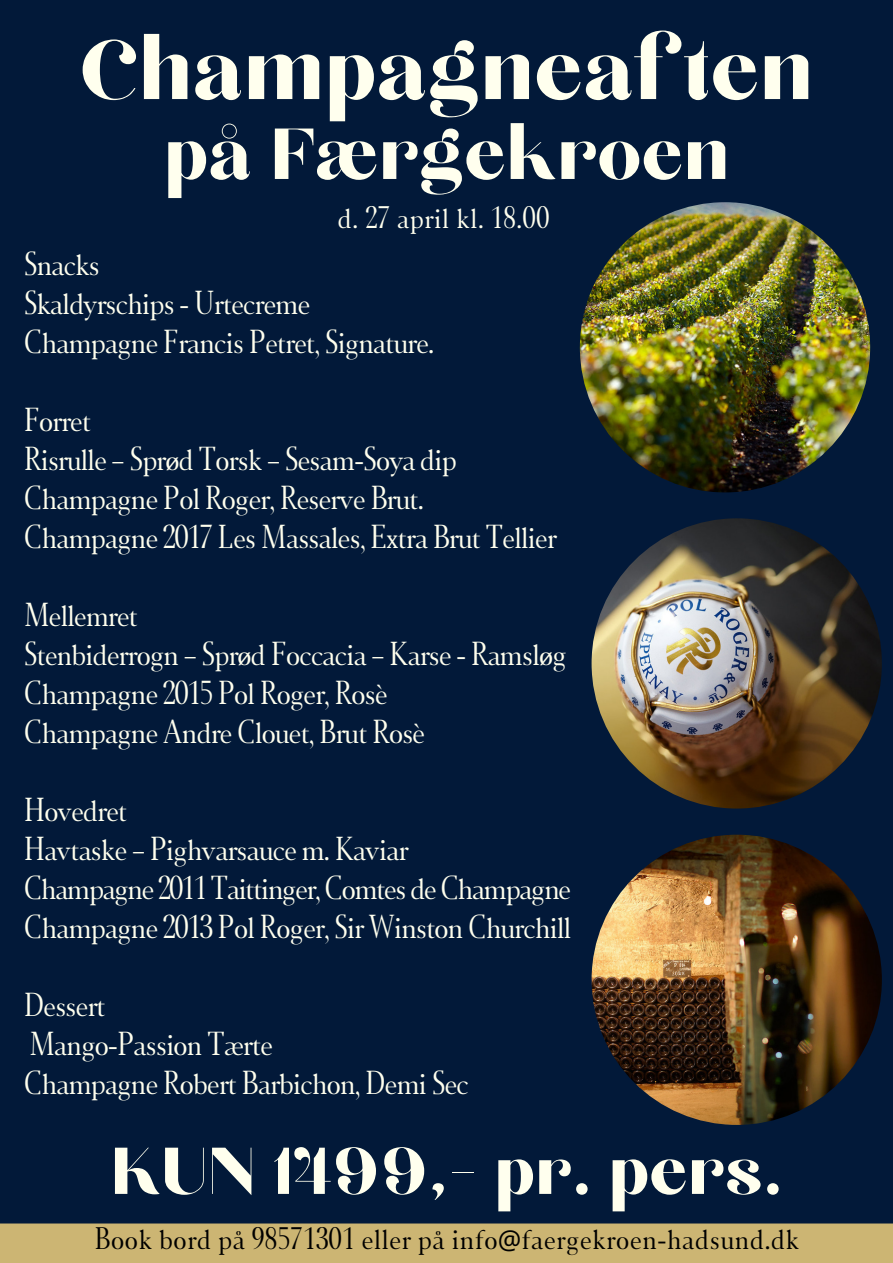
<style>
.page{position:relative;width:893px;height:1263px;background:#021939}
.page>*{position:absolute;margin:0;border:0;box-sizing:border-box;transform-origin:0 0}
.t1{font:105.07px "Chloe";color:#ffe}
.t2{font:90.07px "Chloe";color:#ffe}
.t3{font:82.5px "Chloe";color:#ffe}
.t4{font:27.97px/39px "Jerrick";letter-spacing:-.05em;color:#ffe}
.t5{font:26.25px "Jerrick";color:#000}
.t6{font:26.25px "Jerrick";color:#ffe}
.s1{font-family:"Noto Sans"}
</style>
<div class="page">
<div style="left:0;top:1223px;width:893px;height:40px;background:#ccb573"></div>
<img style="left:591px;top:835px;width:291px;height:290px;border-radius:50%">
<img style="left:591px;top:518px;width:291px;height:290px;border-radius:50%">
<img style="left:580px;top:202px;width:290px;height:290px;border-radius:50%">
<h1 class="t1" style="left:80px;top:21px;width:735px">Champagneaften</h1>
<h2 class="t2" style="left:164px;top:112px;width:567px">på Færgekroen</h2>
<p class="t6" style="left:337px;top:199px;width:213px">d. 27 april kl. 18.00</p>
<p class="t4" style="left:23px;top:245px;width:413px">Snacks<br>Skaldyrschips - Urtecreme<br>Champagne Francis Petret, Signature.</p>
<p class="t4" style="left:23px;top:401px;width:535px">Forret<br>Risrulle – Sprød Torsk – Sesam-Soya dip<br>Champagne Pol Roger, Reserve Brut.<br>Champagne 2017 Les Massales, Extra Brut Tellier</p>
<p class="t4" style="left:23px;top:596px;width:545px">Mellemret<br>Stenbiderrogn – Sprød Foccacia – Karse - Ramsløg<br>Champagne 2015 Pol Roger, Rosè<br>Champagne Andre Clouet, Brut Rosè</p>
<p class="t4" style="left:23px;top:791px;width:550px">Hovedret<br>Havtaske – Pighvarsauce m. Kaviar<br>Champagne 2011 Taittinger, Comtes de Champagne Champagne 2013 Pol Roger, Sir Winston Churchill</p>
<p class="t4" style="left:23px;top:986px;width:447px">Dessert<br>Mango-Passion Tærte<br>Champagne Robert Barbichon, Demi Sec</p>
<h3 class="t3" style="left:111px;top:1132px;width:673px">KUN 1499,- pr. pers.</h3>
<p class="t5" style="left:94px;top:1220px;width:707px">Book bord på 98571301 eller på info<span class="s1">@</span>faergekroen-hadsund.dk</p>
</div>
